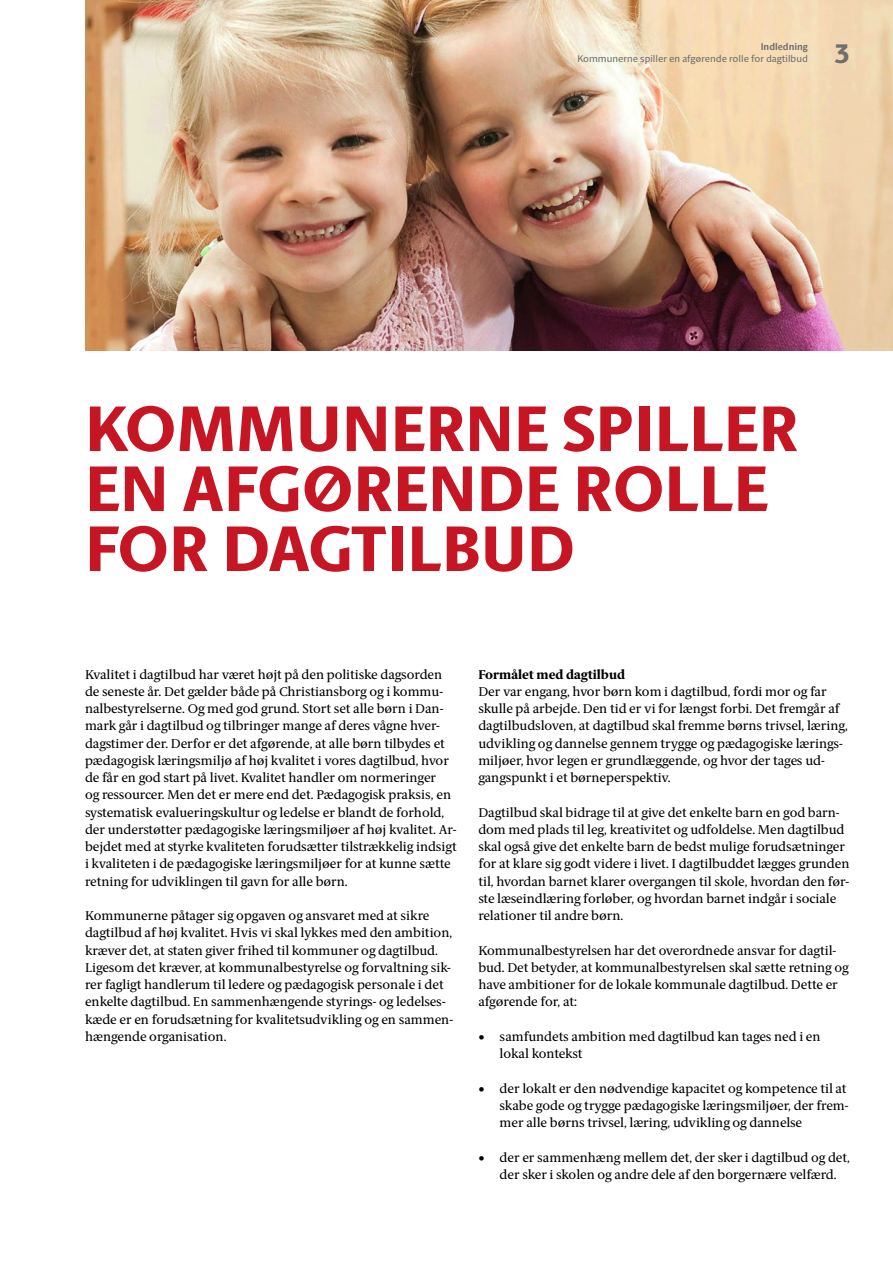
<style>
.page{position:relative;width:893px;height:1263px;background:#fff}
.page>*{position:absolute;margin:0;border:0;box-sizing:border-box;transform-origin:0 0}
.Rubrik_1_-_SANS{font:800 64.5px/60px "ID Sans";color:#c61624}
.t1{font:800 27px "ID Sans";color:#706f6f}
.Brødtekst_-_SERIF{font:12.75px/17.2px "ID Serif";color:#000}
.Brødtekst_Bullet_-_S{font:12.75px/17.2px "ID Serif";color:#000}
.Rubrik_3_-_SERIF{font:800 12.75px "ID Serif";color:#000}
.t2{font:9.75px "ID Sans";color:#706f6f}
.t3{font:700 9.75px "ID Sans";color:#706f6f}
</style>
<div class="page">
<img style="left:85px;top:0;width:808px;height:351px">
<p class="t3" style="left:761px;top:41px;width:49px">Indledning</p>
<p class="t2" style="left:577px;top:53px;width:232px">Kommunerne spiller en afgørende rolle for dagtilbud</p>
<h2 class="t1" style="left:835px;top:37px;width:17px">3</h2>
<h1 class="Rubrik_1_-_SANS" style="left:85px;top:399px;width:715px">KOMMUNERNE SPILLER<br>EN AFGØRENDE ROLLE<br>FOR DAGTILBUD</h1>
<p class="Brødtekst_-_SERIF" style="left:85px;top:666px;width:373px">Kvalitet i dagtilbud har været højt på den politiske dagsorden de seneste år. Det gælder både på Christiansborg og i kommu&shy;nalbestyrelserne. Og med god grund. Stort set alle børn i Dan&shy;mark går i dagtilbud og tilbringer mange af deres vågne hver&shy;dagstimer der. Derfor er det afgørende, at alle børn tilbydes et pædagogisk læringsmiljø af høj kvalitet i vores dagtilbud, hvor de får en god start på livet. Kvalitet handler om normeringer<br>og ressourcer. Men det er mere end det. Pædagogisk praksis, en systematisk evalueringskultur og ledelse er blandt de forhold, der understøtter pædagogiske læringsmiljøer af høj kvalitet. Ar&shy;bejdet med at styrke kvaliteten forudsætter tilstrækkelig indsigt i kvaliteten i de pædagogiske læringsmiljøer for at kunne sætte retning for udviklingen til gavn for alle børn.</p>
<p class="Brødtekst_-_SERIF" style="left:85px;top:907px;width:369px">Kommunerne påtager sig opgaven og ansvaret med at sikre dagtilbud af høj kvalitet. Hvis vi skal lykkes med den ambition, kræver det, at staten giver frihed til kommuner og dagtilbud.<br>Ligesom det kræver, at kommunalbestyrelse og forvaltning sik&shy;rer fagligt handlerum til ledere og pædagogisk personale i det enkelte dagtilbud. En sammenhængende styrings- og ledelses&shy;kæde er en forudsætning for kvalitetsudvikling og en sammen&shy;hængende organisation.</p>
<h3 class="Rubrik_3_-_SERIF" style="left:478px;top:666px;width:148px">Formålet med dagtilbud</h3>
<p class="Brødtekst_-_SERIF" style="left:478px;top:683px;width:371px">Der var engang, hvor børn kom i dagtilbud, fordi mor og far skulle på arbejde. Den tid er vi for længst forbi. Det fremgår af dagtilbudsloven, at dagtilbud skal fremme børns trivsel, læring, udvikling og dannelse gennem trygge og pædagogiske lærings&shy;miljøer, hvor legen er grundlæggende, og hvor der tages ud&shy;gangspunkt i et børneperspektiv.</p>
<p class="Brødtekst_-_SERIF" style="left:478px;top:804px;width:372px">Dagtilbud skal bidrage til at give det enkelte barn en god barn&shy;dom med plads til leg, kreativitet og udfoldelse. Men dagtilbud skal også give det enkelte barn de bedst mulige forudsætninger for at klare sig godt videre i livet. I dagtilbuddet lægges grunden til, hvordan barnet klarer overgangen til skole, hvordan den før&shy;ste læseindlæring forløber, og hvordan barnet indgår i sociale relationer til andre børn.</p>
<p class="Brødtekst_-_SERIF" style="left:478px;top:942px;width:372px">Kommunalbestyrelsen har det overordnede ansvar for dagtil&shy;bud. Det betyder, at kommunalbestyrelsen skal sætte retning og have ambitioner for de lokale kommunale dagtilbud. Dette er afgørende for, at:</p>
<p class="Brødtekst_Bullet_-_S" style="left:500px;top:1028px;width:322px;text-indent:-21px">• samfundets ambition med dagtilbud kan tages ned i en lokal kontekst</p>
<p class="Brødtekst_Bullet_-_S" style="left:500px;top:1080px;width:350px;text-indent:-21px">• der lokalt er den nødvendige kapacitet og kompetence til at skabe gode og trygge pædagogiske læringsmiljøer, der frem&shy;mer alle børns trivsel, læring, udvikling og dannelse</p>
<p class="Brødtekst_Bullet_-_S" style="left:500px;top:1149px;width:352px;text-indent:-21px">• der er sammenhæng mellem det, der sker i dagtilbud og det, der sker i skolen og andre dele af den borgernære velfærd.</p>
</div>
